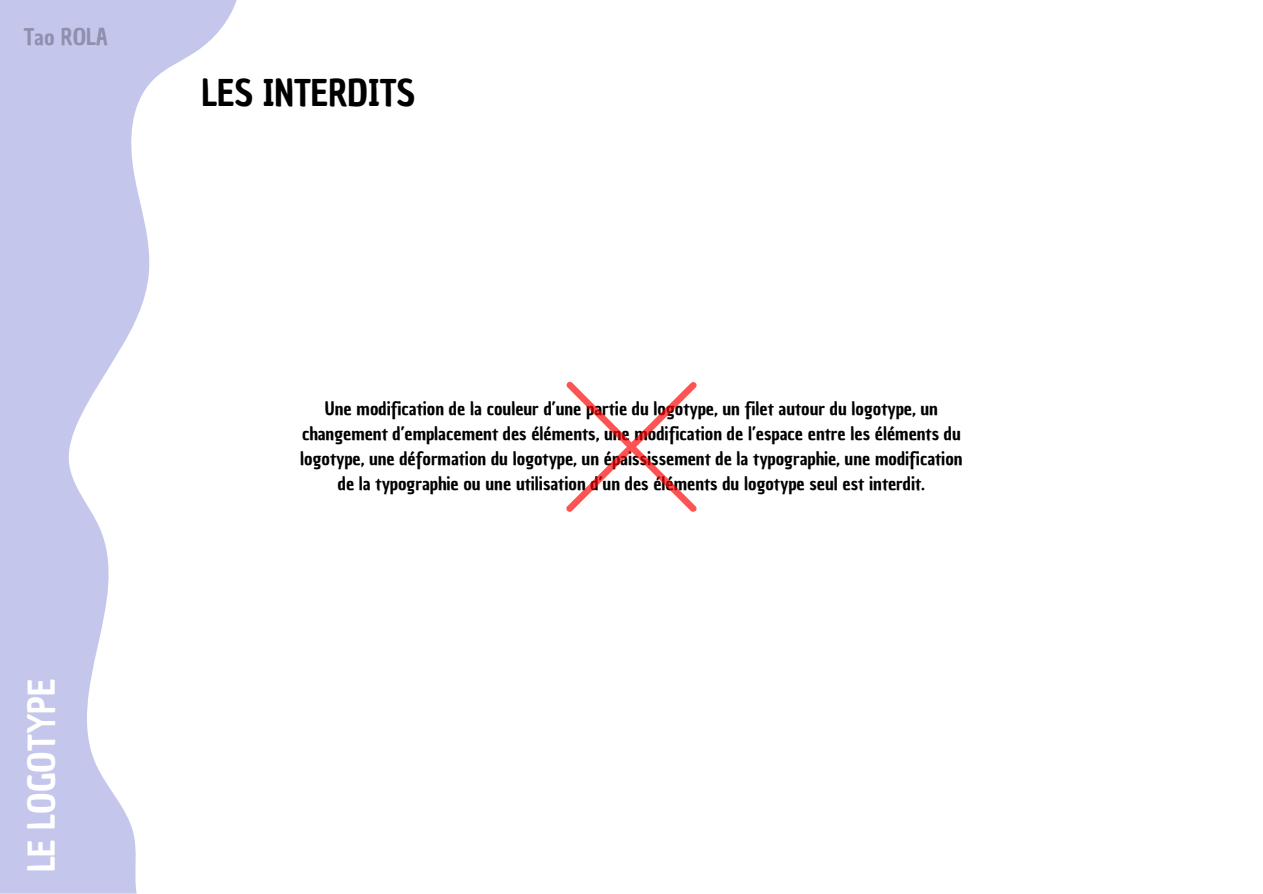
<style>
.page{position:relative;width:1263px;height:894px;background:#fff}
.page>*{position:absolute;margin:0;border:0;box-sizing:border-box;transform-origin:0 0}
.t1{font:36px "Chau Philomene One";color:#000}
.t2{font:36px "Chau Philomene One";color:#fff}
.t3{font:22.5px "Chau Philomene One";color:#8e90ad}
.t4{font:18px/24.8px "Chau Philomene One";color:#000;text-align:center}
</style>
<div class="page">
<svg style="left:0;top:0;width:236px;height:893px;fill:#c4c7eb"></svg>
<svg style="left:566px;top:381px;width:130px;height:131px"></svg>
<p class="t3" style="left:24px;top:21px;width:86px">Tao ROLA</p>
<p class="t1" style="left:201px;top:69px;width:215px">LES INTERDITS</p>
<p class="t2" style="left:18px;top:872px;width:195px;rotate:-90deg">LE LOGOTYPE</p>
<p class="t4" style="left:300px;top:396px;width:664px">Une modification de la couleur d’une partie du logotype, un filet autour du logotype, un changement d’emplacement des éléments, une modification de l’espace entre les éléments du logotype, une déformation du logotype, un épaississement de la typographie, une modification de la typographie ou une utilisation d’un des éléments du logotype seul est interdit.</p>
</div>
